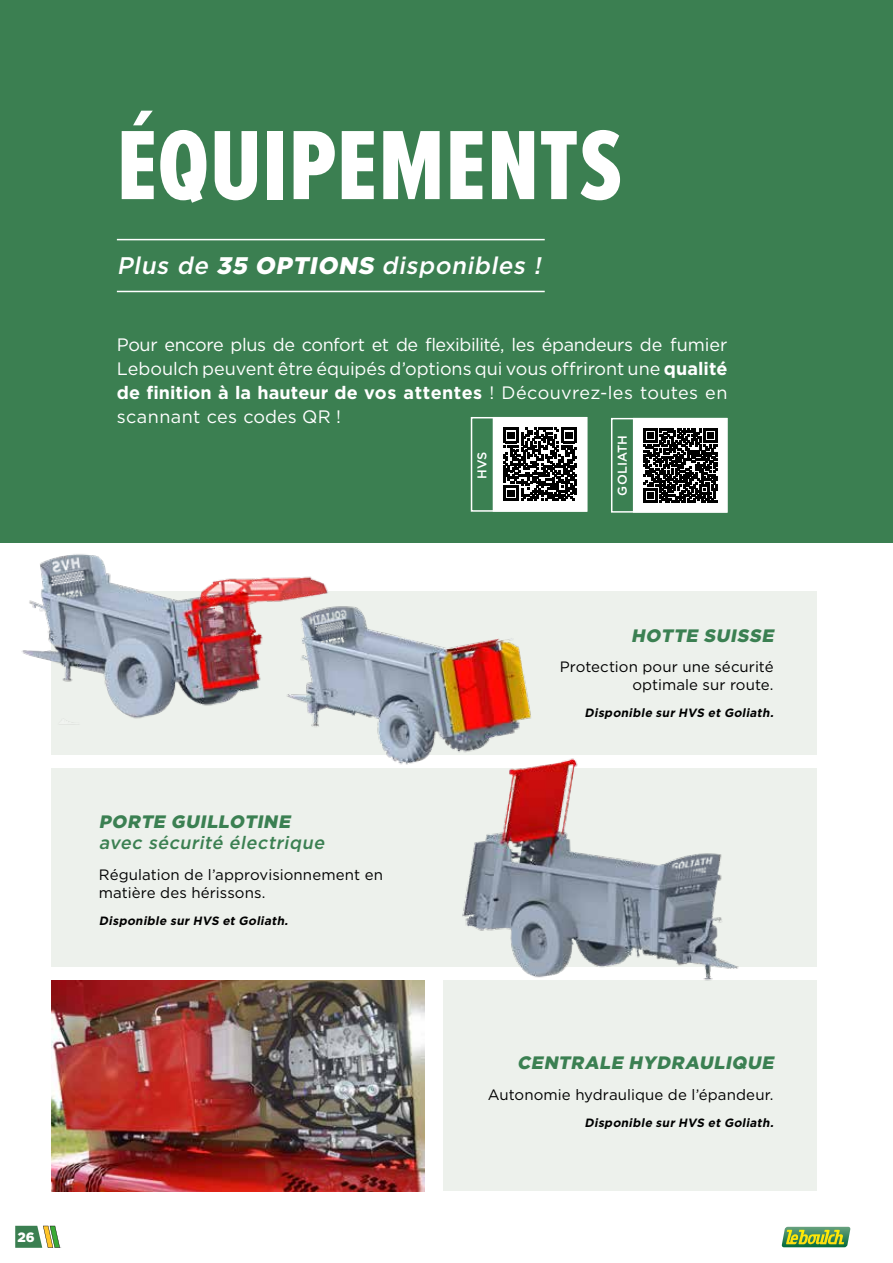
<style>
.page{position:relative;width:893px;height:1263px;background:#fff}
.page>*{position:absolute;margin:0;border:0;box-sizing:border-box;transform-origin:0 0}
.t1{font:102px "Proxima Nova Ex Cn Extrabld";letter-spacing:.01em;color:#fff}
.t2{font:italic 500 24px "Gotham";color:#fff}
.t3{font:18px/24px "Gotham";color:#fff;text-align:justify}
.t4{font:italic 900 18px "Gotham";color:#3b8052}
.t5{font:italic 500 18px "Gotham";color:#3b8052}
.t6{font:15px/18px "Gotham";letter-spacing:.005em;color:#000}
.t7{font:900 13.5px "Gotham";color:#fff}
.t8{font:500 12.75px "Gotham";letter-spacing:.01em;color:#fff}
.t9{font:italic 700 12px "Gotham";color:#000}
.s1{font-weight:900}
.s2{font-weight:700}
</style>
<div class="page">
<div style="left:0;top:0;width:893px;height:542px;background:#3b7f51"></div>
<div style="left:443px;top:980px;width:373px;height:211px;background:#edf1ec"></div>
<div style="left:51px;top:768px;width:765px;height:198px;background:#edf1ec"></div>
<div style="left:51px;top:591px;width:765px;height:164px;background:#edf1ec"></div>
<img style="left:51px;top:980px;width:374px;height:211px">
<img style="left:444px;top:758px;width:312px;height:223px">
<img style="left:0;top:542px;width:336px;height:183px">
<img style="left:279px;top:602px;width:268px;height:170px">
<svg style="left:782px;top:1227px;width:68px;height:20px"></svg>
<svg style="left:15px;top:1226px;width:46px;height:22px"></svg>
<hr style="left:117px;top:291px;width:428px;height:1px;background:#fff">
<hr style="left:117px;top:239px;width:428px;height:1px;background:#fff">
<div style="left:471px;top:417px;width:116px;height:95px;background:#3b8052;border:2px solid #fff"></div>
<div style="left:611px;top:418px;width:116px;height:95px;background:#3b8052;border:2px solid #fff"></div>
<div style="left:493px;top:417px;width:94px;height:95px;background:#fff"></div>
<div style="left:633px;top:418px;width:94px;height:95px;background:#fff"></div>
<svg style="left:503px;top:428px;width:74px;height:73px"></svg>
<svg style="left:643px;top:428px;width:74px;height:74px"></svg>
<p class="t7" style="left:18px;top:1229px;width:19px">26</p>
<h1 class="t1" style="left:117px;top:91px;width:507px">ÉQUIPEMENTS</h1>
<h2 class="t2" style="left:117px;top:252px;width:430px">Plus de <span class="s1">35 OPTIONS</span> disponibles !</h2>
<p class="t3" style="left:117px;top:332px;width:612px">Pour encore plus de confort et de flexibilité, les épandeurs de fumier Leboulch peuvent être équipés d’options qui vous offriront une <span class="s2">qualité de finition à la hauteur de vos attentes</span> ! Découvrez-les toutes en scannant ces codes QR !</p>
<p class="t8" style="left:615px;top:496px;width:62px;rotate:-90deg">GOLIATH</p>
<p class="t8" style="left:475px;top:479px;width:29px;rotate:-90deg">HVS</p>
<p class="t4" style="left:99px;top:811px;width:196px">PORTE GUILLOTINE</p>
<p class="t5" style="left:99px;top:832px;width:230px">avec sécurité électrique</p>
<p class="t6" style="left:99px;top:865px;width:286px">Régulation de l’approvisionnement en matière des hérissons.</p>
<p class="t9" style="left:99px;top:914px;width:193px">Disponible sur HVS et Goliath.</p>
<p class="t4" style="left:631px;top:625px;width:147px">HOTTE SUISSE</p>
<p class="t6" style="left:560px;top:658px;width:215px;text-align:right">Protection pour une sécurité optimale sur route.</p>
<p class="t9" style="left:584px;top:706px;width:193px">Disponible sur HVS et Goliath.</p>
<p class="t4" style="left:517px;top:1052px;width:261px">CENTRALE HYDRAULIQUE</p>
<p class="t6" style="left:488px;top:1085px;width:287px">Autonomie hydraulique de l’épandeur.</p>
<p class="t9" style="left:584px;top:1116px;width:193px">Disponible sur HVS et Goliath.</p>
</div>
